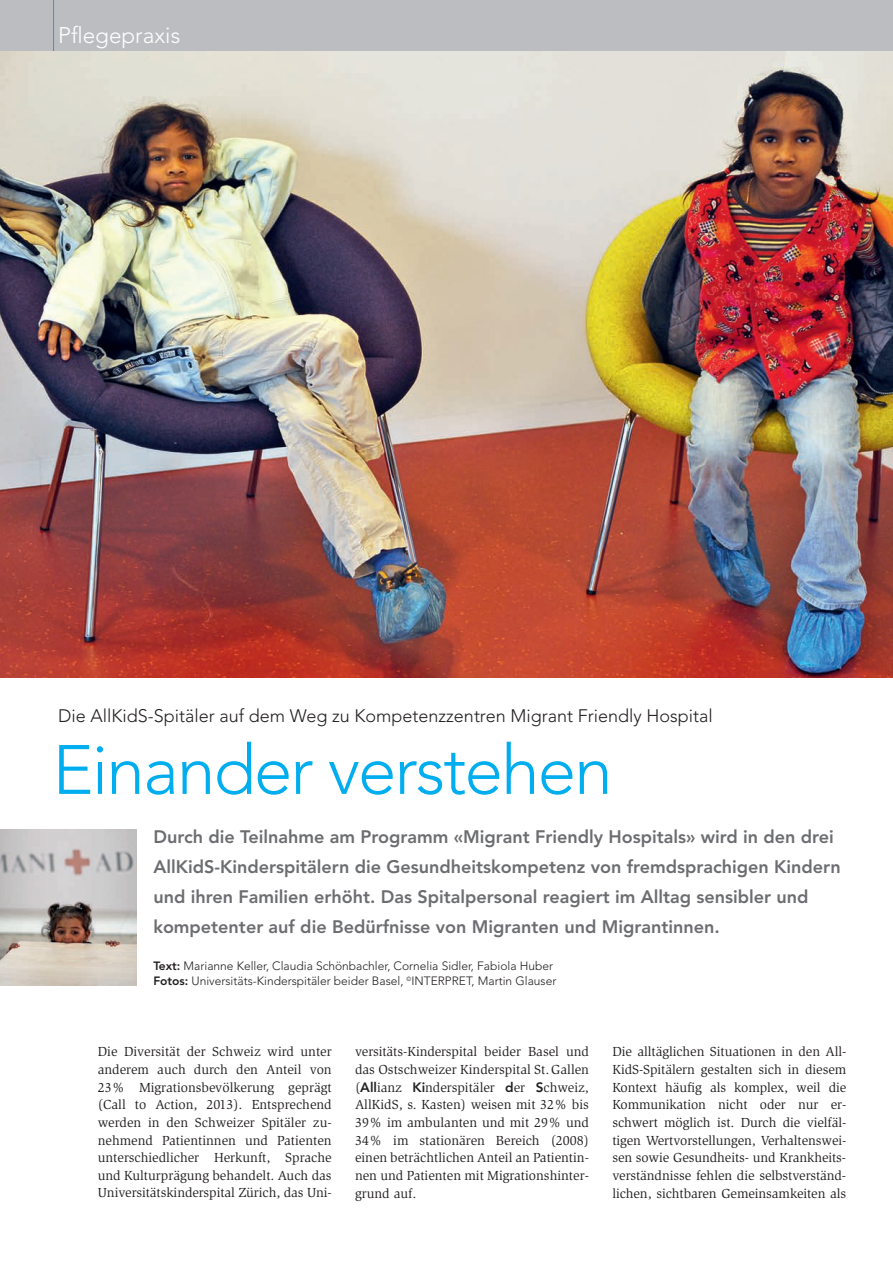
<style>
.page{position:relative;width:893px;height:1263px;background:#fff}
.page>*{position:absolute;margin:0;border:0;box-sizing:border-box;transform-origin:0 0}
.t1{font:300 69px "Avenir";letter-spacing:-.025em;color:#00aeef}
.t2{font:300 22.5px "Avenir";color:#fff}
.t3{font:800 18px/30px "Avenir";color:#6c6d70}
.t4{font:300 18px "Avenir";color:#231f20}
.t5{font:13.5px/17.7px "Slimbach";letter-spacing:-.005em;color:#231f20;text-align:justify}
.t6{font:300 12px/15.8px "Avenir";color:#231f20}
.s1{font-weight:800}
.s2{font-family:"Avenir";font-weight:800}
</style>
<div class="page">
<img style="left:0;top:829px;width:137px;height:156px">
<div style="left:0;top:0;width:893px;height:51px;background:#bcbdc0"></div>
<hr style="left:53px;top:0;width:1px;height:67px;background:#00aeef">
<img style="left:0;top:51px;width:893px;height:627px">
<h2 class="t2" style="left:58px;top:26px;width:124px">Pflegepraxis</h2>
<h3 class="t4" style="left:58px;top:708px;width:656px">Die AllKidS-Spitäler auf dem Weg zu Kompetenzzentren Migrant Friendly Hospital</h3>
<h1 class="t1" style="left:53px;top:742px;width:562px">Einander verstehen</h1>
<p class="t3" style="left:153px;top:823px;width:689px">Durch die Teilnahme am Programm «Migrant Friendly Hospitals» wird in den drei AllKidS-Kinderspitälern die Gesundheitskompetenz von fremdsprachigen Kindern und ihren Familien erhöht. Das Spitalpersonal reagiert im Alltag sensibler und kompetenter auf die Bedürfnisse von Migranten und Migrantinnen.</p>
<p class="t6" style="left:153px;top:958px;width:404px"><span class="s1">Text:</span> Marianne Keller, Claudia Schönbachler, Cornelia Sidler, Fabiola Huber<br><span class="s1">Fotos:</span> Universitäts-Kinderspitäler beider Basel, <sup>©</sup>INTERPRET, Martin Glauser</p>
<p class="t5" style="left:98px;top:1044px;width:235px">Die Diversität der Schweiz wird unter anderem auch durch den Anteil von 23% Migrationsbevölkerung geprägt (Call to Action, 2013). Entsprechend werden in den Schweizer Spitäler zu&shy;nehmend Patientinnen und Patienten unterschiedlicher Herkunft, Sprache und Kulturprägung behandelt. Auch das Universitätskinderspital Zürich, das Uni-</p>
<p class="t5" style="left:355px;top:1044px;width:235px">versitäts-Kinderspital beider Basel und das Ostschweizer Kinderspital St.Gallen (<span class="s2">All</span>ianz <span class="s2">Ki</span>nderspitäler <span class="s2">d</span>er <span class="s2">S</span>chweiz, AllKidS, s. Kasten) weisen mit 32% bis 39% im ambulanten und mit 29% und 34% im stationären Bereich (2008) einen beträchtlichen Anteil an Patientin&shy;nen und Patienten mit Migrationshinter&shy;grund auf.</p>
<p class="t5" style="left:612px;top:1044px;width:236px">Die alltäglichen Situationen in den All-KidS-Spitälern gestalten sich in diesem Kontext häufig als komplex, weil die Kommunikation nicht oder nur er&shy;schwert möglich ist. Durch die vielfäl&shy;tigen Wertvorstellungen, Verhaltenswei&shy;sen sowie Gesundheits- und Krankheits&shy;verständnisse fehlen die selbstverständ&shy;lichen, sichtbaren Gemeinsamkeiten als</p>
</div>
